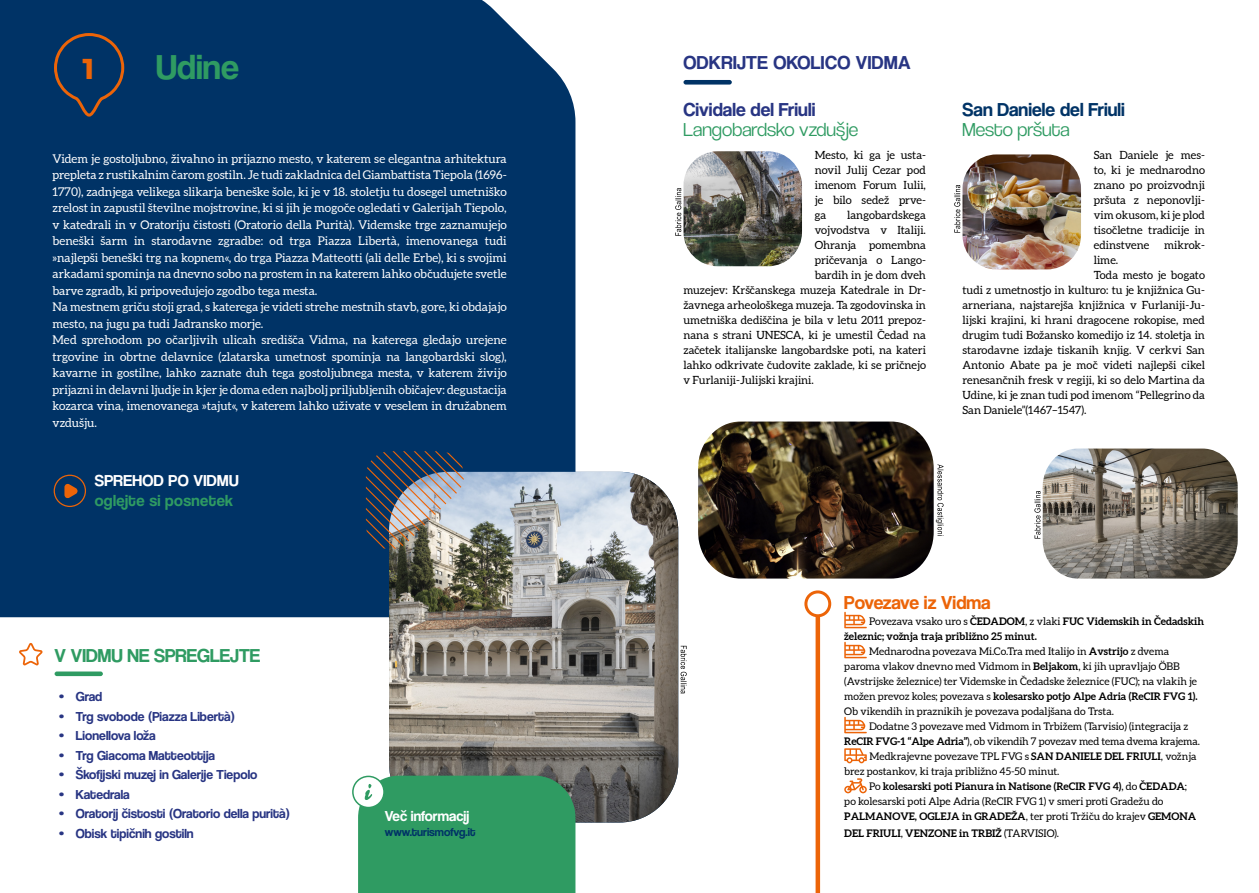
<style>
.page{position:relative;width:1259px;height:893px;background:#fff}
.page>*{position:absolute;margin:0;border:0;box-sizing:border-box;transform-origin:0 0}
.t1{font:36px "Coolvetica Rg";color:#2f9b62}
.t2{font:700 28.8px "Montserrat";color:#ec6408}
.t3{font:19.5px "Coolvetica Lt";color:#2f9b62}
.t4{font:19.5px "Coolvetica Rg";letter-spacing:.02em;color:#283583}
.t5{font:19.5px "Coolvetica Rg";color:#036}
.t6{font:19.5px "Coolvetica Rg";color:#2f9b62}
.t7{font:19.5px "Coolvetica Rg";color:#283583}
.t8{font:19.5px "Coolvetica Rg";color:#ec6408}
.t9{font:16.5px "Coolvetica Rg";letter-spacing:.02em;color:#2f9b62}
.t10{font:16.5px "Coolvetica Rg";letter-spacing:.02em;color:#fff}
.t11{font:15px "Coolvetica Rg";color:#fff}
.t12{font:13.5px "Coolvetica Rg";color:#283583}
.t13{font:12px/16.5px "Aleo";color:#fff}
.t14{font:12px "Coolvetica Rg";color:#036}
.t15{font:11.25px/15px "Aleo";color:#000;text-align:justify}
.t16{font:10.5px "Aleo";color:#000}
.t17{font:700 10.5px "Aleo";color:#000}
.s1{font-weight:400}
.s2{font-weight:700}
</style>
<div class="page">
<div style="left:0;top:0;width:575px;height:617px;background:#036"></div>
<svg style="left:53px;top:32px;width:73px;height:86px;background:#19385b"></svg>
<div style="left:683px;top:80px;width:49px;height:5px;background:#036;border-radius:2px"></div>
<svg style="left:844px;top:612px;width:23px;height:16px"></svg>
<svg style="left:844px;top:642px;width:23px;height:16px"></svg>
<svg style="left:844px;top:717px;width:23px;height:16px"></svg>
<svg style="left:844px;top:748px;width:23px;height:15px"></svg>
<svg style="left:844px;top:778px;width:23px;height:15px"></svg>
<div style="left:815px;top:600px;width:5px;height:293px;background:#ec6408"></div>
<img style="left:683px;top:151px;width:119px;height:115px">
<img style="left:962px;top:154px;width:119px;height:115px">
<div style="left:806px;top:592px;width:23px;height:24px;background:#fff;border-radius:50%"></div>
<div style="left:804px;top:590px;width:27px;height:27px;border:3px solid #ec6408;border-radius:50%"></div>
<svg style="left:64px;top:484px;width:14px;height:14px"></svg>
<div style="left:54px;top:475px;width:32px;height:32px;border:1px solid #ec6408;border-radius:50%"></div>
<div style="left:55px;top:671px;width:48px;height:5px;background:#2f9b62;border-radius:2px"></div>
<img style="left:1042px;top:449px;width:195px;height:130px">
<img style="left:389px;top:472px;width:289px;height:350px">
<img style="left:698px;top:422px;width:235px;height:157px">
<div style="left:352px;top:776px;width:33px;height:32px;border:2px solid #2f9b62;border-radius:50%"></div>
<div style="left:358px;top:776px;width:217px;height:117px;background:#2f9b62"></div>
<svg style="left:366px;top:451px;width:98px;height:98px;background:#707987"></svg>
<svg style="left:19px;top:643px;width:24px;height:22px"></svg>
<svg style="left:675px;top:188px;width:6px;height:48px"></svg>
<svg style="left:936px;top:464px;width:7px;height:72px"></svg>
<svg style="left:954px;top:185px;width:6px;height:48px"></svg>
<svg style="left:1034px;top:491px;width:6px;height:48px"></svg>
<svg style="left:680px;top:646px;width:6px;height:48px"></svg>
<h2 class="t2" style="left:80px;top:45px;width:19px">1</h2>
<h1 class="t1" style="left:156px;top:46px;width:85px">Udine</h1>
<p class="t13" style="left:53px;top:151px;width:456px">Videm je gostoljubno, živahno in prijazno mesto, v katerem se elegantna arhitektura prepleta z rustikalnim čarom gostiln. Je tudi zakladnica del Giambattista Tiepola (1696- 1770), zadnjega velikega slikarja beneške šole, ki je v 18. stoletju tu dosegel umetniško zrelost in zapustil številne mojstrovine, ki si jih je mogoče ogledati v Galerijah Tiepolo, v katedrali in v Oratoriju čistosti (Oratorio della Purità). Videmske trge zaznamujejo beneški šarm in starodavne zgradbe: od trga Piazza Libertà, imenovanega tudi »najlepši beneški trg na kopnem«, do trga Piazza Matteotti (ali delle Erbe), ki s svojimi arkadami spominja na dnevno sobo na prostem in na katerem lahko občudujete svetle barve zgradb, ki pripovedujejo zgodbo tega mesta.<br>Na mestnem griču stoji grad, s katerega je videti strehe mestnih stavb, gore, ki obdajajo mesto, na jugu pa tudi Jadransko morje.<br>Med sprehodom po očarljivih ulicah središča Vidma, na katerega gledajo urejene trgovine in obrtne delavnice (zlatarska umetnost spominja na langobardski slog), kavarne in gostilne, lahko zaznate duh tega gostoljubnega mesta, v katerem živijo prijazni in delavni ljudje in kjer je doma eden najbolj priljubljenih običajev: degustacija kozarca vina, imenovanega »tajut«, v katerem lahko uživate v veselem in družabnem vzdušju.</p>
<h3 class="t10" style="left:95px;top:471px;width:145px">SPREHOD PO VIDMU</h3>
<h3 class="t9" style="left:95px;top:491px;width:140px">oglejte si posnetek</h3>
<h3 class="t6" style="left:55px;top:644px;width:207px">V VIDMU NE SPREGLEJTE</h3>
<p class="t12" style="left:59px;top:689px;width:45px">• Grad</p>
<p class="t12" style="left:59px;top:708px;width:178px">• Trg svobode (Piazza Libertà)</p>
<p class="t12" style="left:59px;top:728px;width:99px">• Lionellova loža</p>
<p class="t12" style="left:59px;top:747px;width:158px">• Trg Giacoma Matteottija</p>
<p class="t12" style="left:59px;top:767px;width:200px">• Škofijski muzej in Galerije Tiepolo</p>
<p class="t12" style="left:59px;top:786px;width:73px">• Katedrala</p>
<p class="t12" style="left:59px;top:806px;width:233px">• Oratorij čistosti (Oratorio della purità)</p>
<p class="t12" style="left:59px;top:825px;width:136px">• Obisk tipičnih gostiln</p>
<p class="t11" style="left:385px;top:807px;width:86px">Več informacij</p>
<p class="t14" style="left:385px;top:825px;width:92px">www.turismofvg.it</p>
<h3 class="t4" style="left:683px;top:51px;width:229px">ODKRIJTE OKOLICO VIDMA</h3>
<h3 class="t7" style="left:683px;top:98px;width:133px">Cividale del Friuli</h3>
<h3 class="t3" style="left:683px;top:118px;width:177px">Langobardsko vzdušje</h3>
<p class="t15" style="left:815px;top:148px;width:113px">Mesto, ki ga je usta&shy;novil Julij Cezar pod imenom Forum Iulii, je bilo sedež prve&shy;ga</p>
<p class="t15" style="left:847px;top:208px;width:80px">langobardskega</p>
<p class="t15" style="left:815px;top:223px;width:113px">vojvodstva v Italiji.</p>
<p class="t15" style="left:815px;top:238px;width:113px">Ohranja pomembna</p>
<p class="t15" style="left:815px;top:253px;width:113px">pričevanja o Lango-</p>
<p class="t15" style="left:815px;top:268px;width:113px">bardih in je dom dveh</p>
<p class="t15" style="left:683px;top:283px;width:244px">muzejev: Krščanskega muzeja Katedrale in Dr-</p>
<p class="t15" style="left:683px;top:298px;width:244px">žavnega arheološkega muzeja. Ta zgodovinska in</p>
<p class="t15" style="left:683px;top:313px;width:244px">umetniška dediščina je bila v letu 2011 prepoz-</p>
<p class="t15" style="left:683px;top:328px;width:244px">nana s strani UNESCA, ki je umestil Čedad na</p>
<p class="t15" style="left:683px;top:343px;width:244px">začetek italijanske langobardske poti, na kateri</p>
<p class="t15" style="left:683px;top:358px;width:244px">lahko odkrivate čudovite zaklade, ki se pričnejo</p>
<p class="t15" style="left:683px;top:373px;width:132px">v Furlaniji-Julijski krajini.</p>
<h3 class="t5" style="left:962px;top:98px;width:164px">San Daniele del Friuli</h3>
<h3 class="t3" style="left:962px;top:118px;width:109px">Mesto pršuta</h3>
<p class="t15" style="left:1093px;top:148px;width:113px">San Daniele je mes&shy;to, ki je mednarodno znano po proizvodnji pršuta z neponovlji&shy;vim okusom, ki je plod tisočletne tradicije in edinstvene</p>
<p class="t15" style="left:1164px;top:238px;width:42px">mikrok-</p>
<p class="t15" style="left:1093px;top:253px;width:26px">lime.</p>
<p class="t15" style="left:1093px;top:268px;width:113px">Toda mesto je bogato</p>
<p class="t15" style="left:962px;top:283px;width:244px">tudi z umetnostjo in kulturo: tu je knjižnica Gu-</p>
<p class="t15" style="left:962px;top:298px;width:244px">arneriana, najstarejša knjižnica v Furlaniji-Ju-</p>
<p class="t15" style="left:962px;top:313px;width:244px">lijski krajini, ki hrani dragocene rokopise, med</p>
<p class="t15" style="left:962px;top:328px;width:244px">drugim tudi Božansko komedijo iz 14. stoletja in</p>
<p class="t15" style="left:962px;top:343px;width:244px">starodavne izdaje tiskanih knjig. V cerkvi San</p>
<p class="t15" style="left:962px;top:358px;width:244px">Antonio Abate pa je moč videti najlepši cikel</p>
<p class="t15" style="left:962px;top:373px;width:244px">renesančnih fresk v regiji, ki so delo Martina da</p>
<p class="t15" style="left:962px;top:388px;width:244px">Udine, ki je znan tudi pod imenom “Pellegrino da</p>
<p class="t15" style="left:962px;top:403px;width:125px">San Daniele”(1467–1547).</p>
<h3 class="t8" style="left:844px;top:591px;width:148px">Povezave iz Vidma</h3>
<p class="t17" style="left:869px;top:615px;width:336px"><span class="s1">Povezava vsako uro s</span> ČEDADOM<span class="s1">, z vlaki</span> FUC Videmskih in Čedadskih</p>
<p class="t17" style="left:844px;top:630px;width:194px">železnic; vožnja traja približno 25 minut.</p>
<p class="t16" style="left:869px;top:645px;width:302px">Mednarodna povezava Mi.Co.Tra med Italijo in <span class="s2">Avstrijo</span> z dvema</p>
<p class="t16" style="left:844px;top:660px;width:337px">paroma vlakov dnevno med Vidmom in <span class="s2">Beljakom</span>, ki jih upravljajo ÖBB</p>
<p class="t16" style="left:844px;top:675px;width:354px">(Avstrijske železnice) ter Videmske in Čedadske železnice (FUC); na vlakih je</p>
<p class="t17" style="left:844px;top:690px;width:355px"><span class="s1">možen prevoz koles; povezava s</span> kolesarsko potjo Alpe Adria (ReCIR FVG 1).</p>
<p class="t16" style="left:844px;top:705px;width:271px">Ob vikendih in praznikih je povezava podaljšana do Trsta.</p>
<p class="t16" style="left:869px;top:720px;width:321px">Dodatne 3 povezave med Vidmom in Trbižem (Tarvisio) (integracija z</p>
<p class="t16" style="left:844px;top:735px;width:357px"><span class="s2">ReCIR FVG-1 “Alpe Adria”</span>), ob vikendih 7 povezav med tema dvema krajema.</p>
<p class="t16" style="left:869px;top:750px;width:328px">Medkrajevne povezave TPL FVG s <span class="s2">SAN DANIELE DEL FRIULI</span>, vožnja</p>
<p class="t16" style="left:844px;top:765px;width:217px">brez postankov, ki traja približno 45-50 minut.</p>
<p class="t17" style="left:869px;top:780px;width:319px"><span class="s1">Po</span> kolesarski poti Pianura in Natisone (ReCIR FVG 4)<span class="s1">, do</span> ČEDADA<span class="s1">;</span></p>
<p class="t16" style="left:844px;top:795px;width:321px">po kolesarski poti Alpe Adria (ReCIR FVG 1) v smeri proti Gradežu do</p>
<p class="t17" style="left:844px;top:810px;width:354px">PALMANOVE, OGLEJA in GRADEŽA<span class="s1">, ter proti Tržiču do krajev</span> GEMONA</p>
<p class="t17" style="left:844px;top:827px;width:216px">DEL FRIULI<span class="s1">,</span> VENZONE in TRBIŽ <span class="s1">(TARVISIO).</span></p>
</div>
